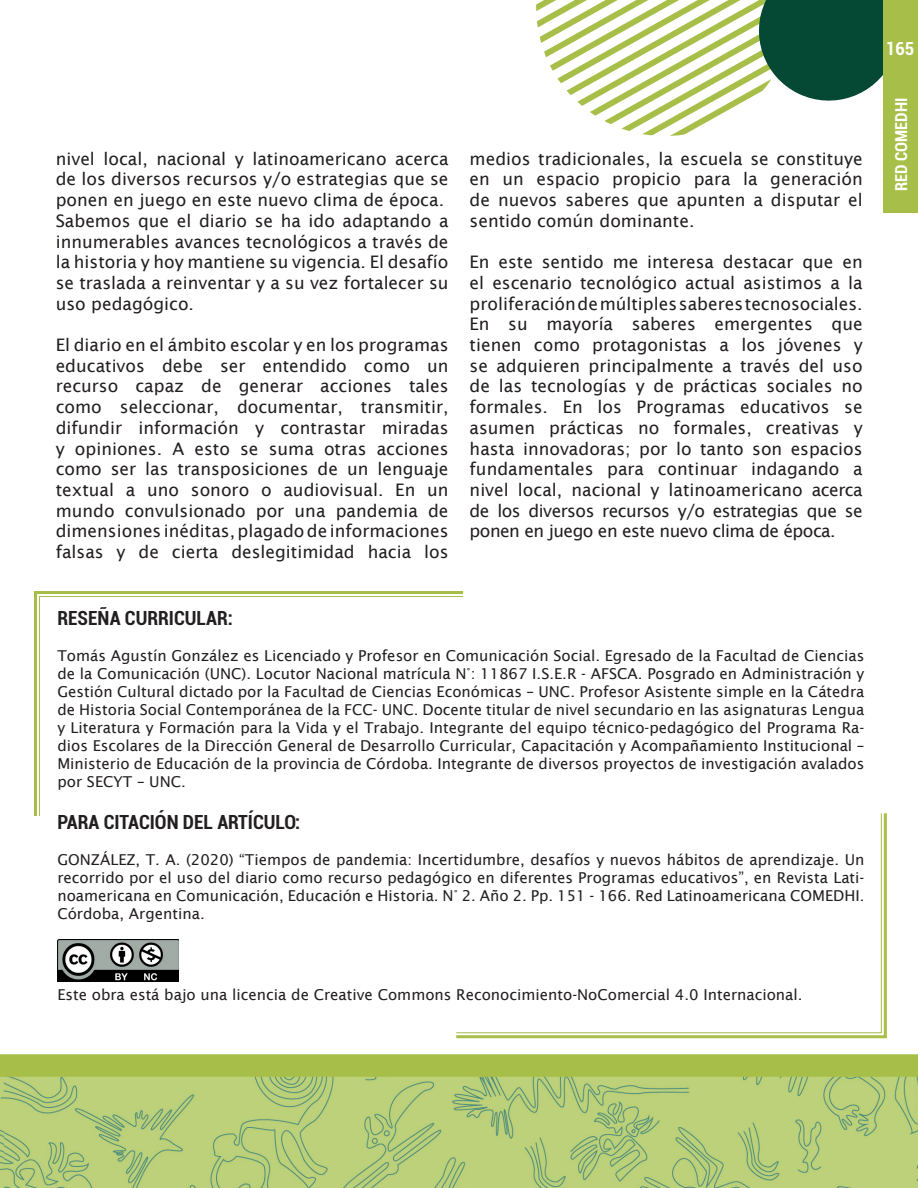
<style>
.page{position:relative;width:918px;height:1188px;background:#fff}
.page>*{position:absolute;margin:0;border:0;box-sizing:border-box;transform-origin:0 0}
.t1{font:700 condensed 19.5px "Roboto";color:#231f20}
.t2{font:700 condensed 18px "Roboto";color:#fff}
.t3{font:17.25px/20.7px "Lucida Sans";color:#231f20;text-align:justify}
.t4{font:700 condensed 16.5px "Roboto";color:#fff}
.t5{font:15px/18px "Lucida Sans";color:#231f20;text-align:justify}
</style>
<div class="page">
<svg style="left:536px;top:0;width:347px;height:136px"></svg>
<img style="left:57px;top:940px;width:121px;height:42px">
<svg style="left:34px;top:591px;width:430px;height:225px"></svg>
<svg style="left:453px;top:810px;width:434px;height:229px"></svg>
<div style="left:883px;top:0;width:35px;height:213px;background:#a7bf49"></div>
<img style="left:0;top:1077px;width:918px;height:111px">
<div style="left:0;top:1054px;width:918px;height:23px;background:#a7bf49"></div>
<p class="t3" style="left:56px;top:148px;width:394px;text-align:left">nivel local, nacional y latinoamericano acerca de los diversos recursos y/o estrategias que se ponen en juego en este nuevo clima de época.<br>Sabemos que el diario se ha ido adaptando a innumerables avances tecnológicos a través de la historia y hoy mantiene su vigencia. El desafío se traslada a reinventar y a su vez fortalecer su uso pedagógico.</p>
<p class="t3" style="left:56px;top:335px;width:394px">El diario en el ámbito escolar y en los programas educativos debe ser entendido como un recurso capaz de generar acciones tales como seleccionar, documentar, transmitir, difundir información y contrastar miradas y opiniones. A esto se suma otras acciones como ser las transposiciones de un lenguaje textual a uno sonoro o audiovisual. En un mundo convulsionado por una pandemia de dimensiones inéditas, plagado de informaciones falsas y de cierta deslegitimidad hacia los</p>
<p class="t3" style="left:470px;top:148px;width:395px">medios tradicionales, la escuela se constituye en un espacio propicio para la generación de nuevos saberes que apunten a disputar el sentido común dominante.</p>
<p class="t3" style="left:470px;top:252px;width:395px">En este sentido me interesa destacar que en el escenario tecnológico actual asistimos a la proliferación de múltiples saberes tecnosociales.<br>En su mayoría saberes emergentes que tienen como protagonistas a los jóvenes y se adquieren principalmente a través del uso de las tecnologías y de prácticas sociales no formales. En los Programas educativos se asumen prácticas no formales, creativas y hasta innovadoras; por lo tanto son espacios fundamentales para continuar indagando a nivel local, nacional y latinoamericano acerca de los diversos recursos y/o estrategias que se ponen en juego en este nuevo clima de época.</p>
<p class="t1" style="left:57px;top:605px;width:177px">RESEÑA CURRICULAR:</p>
<p class="t5" style="left:57px;top:647px;width:809px">Tomás Agustín González es Licenciado y Profesor en Comunicación Social. Egresado de la Facultad de Ciencias de la Comunicación (UNC). Locutor Nacional matrícula N°: 11867 I.S.E.R - AFSCA. Posgrado en Administración y Gestión Cultural dictado por la Facultad de Ciencias Económicas – UNC. Profesor Asistente simple en la Cátedra de Historia Social Contemporánea de la FCC- UNC. Docente titular de nivel secundario en las asignaturas Lengua y Literatura y Formación para la Vida y el Trabajo. Integrante del equipo técnico-pedagógico del Programa Ra&shy;dios Escolares de la Dirección General de Desarrollo Curricular, Capacitación y Acompañamiento Institucional – Ministerio de Educación de la provincia de Córdoba. Integrante de diversos proyectos de investigación avalados por SECYT – UNC.</p>
<p class="t1" style="left:57px;top:808px;width:244px">PARA CITACIÓN DEL ARTÍCULO:</p>
<p class="t5" style="left:57px;top:850px;width:809px">GONZÁLEZ, T. A. (2020) “Tiempos de pandemia: Incertidumbre, desafíos y nuevos hábitos de aprendizaje. Un recorrido por el uso del diario como recurso pedagógico en diferentes Programas educativos”, en Revista Lati&shy;noamericana en Comunicación, Educación e Historia. N° 2. Año 2. Pp. 151 - 166. Red Latinoamericana COMEDHI.<br>Córdoba, Argentina.</p>
<p class="t2" style="left:886px;top:36px;width:30px">165</p>
<p class="t4" style="left:890px;top:191px;width:95px;rotate:-90deg">RED COMEDHI</p>
<p class="t5" style="left:57px;top:985px;width:747px">Este obra está bajo una licencia de Creative Commons Reconocimiento-NoComercial 4.0 Internacional.</p>
</div>
